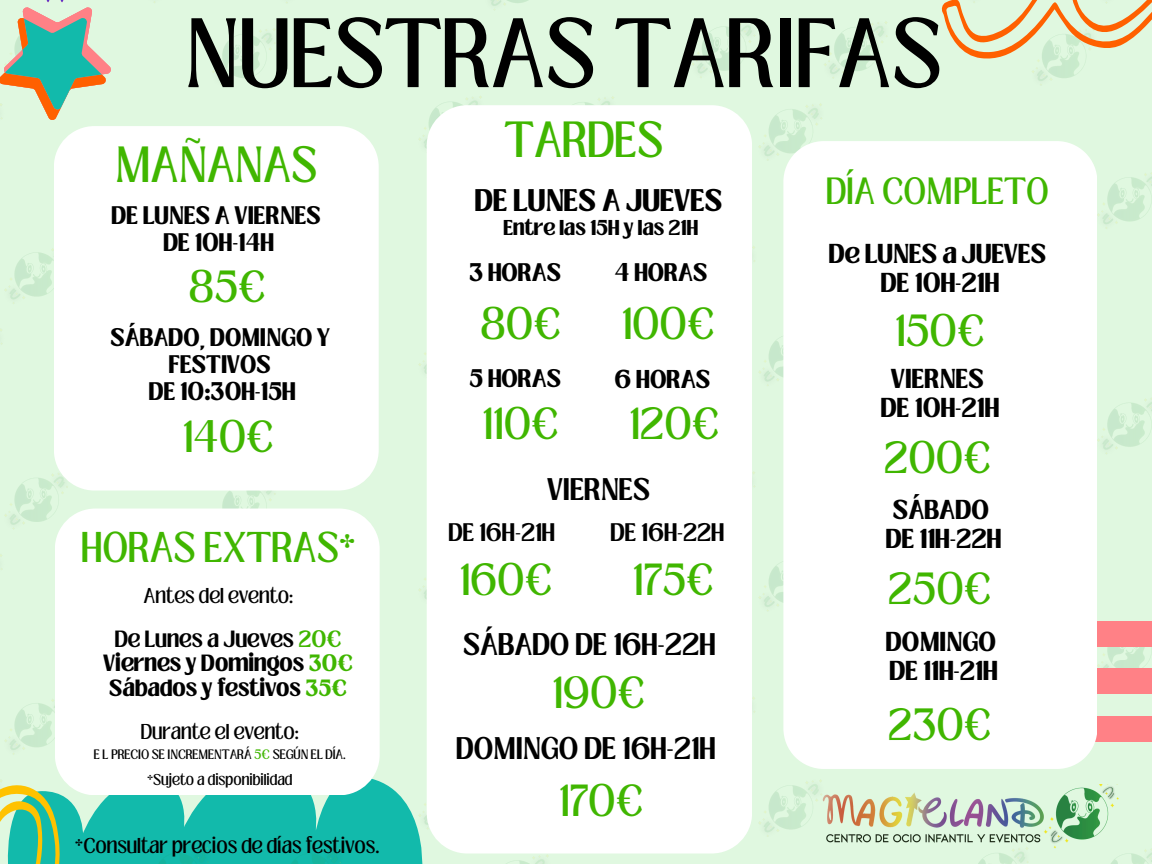
<style>
.page{position:relative;width:1152px;height:864px;background:#fff}
.page>*{position:absolute;margin:0;border:0;box-sizing:border-box;transform-origin:0 0}
.t1{font:75.45px "Loubag";color:#000}
.t2{font:39px "Loubag";color:#40b600}
.t3{font:34.5px "Loubag";color:#40b600}
.t4{font:33px "Loubag";color:#40b600}
.t5{font:29.1px "Loubag";color:#40b600}
.t6{font:700 24px "Loubag";color:#000}
.t7{font:900 24px "Loubag";color:#000}
.t8{font:900 21px/29.2px "Loubag";color:#000;text-align:center}
.t9{font:900 19.8px "Loubag";color:#000}
.t10{font:900 19.5px/27px "Loubag";color:#000;text-align:center}
.t11{font:700 19.5px "Loubag";color:#000}
.t12{font:900 18px/24.8px "Loubag";color:#000;text-align:center}
.t13{font:16.5px "Loubag";color:#000}
.t14{font:900 16.5px "Loubag";color:#000}
.t15{font:12px "Loubag";color:#000}
.t16{font:10.5px "Loubag";color:#000}
.s1{font-weight:700}
.s2{font-weight:700;color:#40b600}
.s3{color:#40b600}
</style>
<div class="page">
<img style="left:0;top:0;width:1152px;height:864px">
<div style="left:898px;top:621px;width:254px;height:25px;background:#ff8186"></div>
<div style="left:898px;top:668px;width:254px;height:26px;background:#ff8186"></div>
<div style="left:898px;top:716px;width:254px;height:25px;background:#ff8186"></div>
<div style="left:54px;top:126px;width:325px;height:364px;background:#fff;border-radius:40px"></div>
<div style="left:427px;top:105px;width:325px;height:749px;background:#fff;border-radius:41px"></div>
<svg style="left:783px;top:141px;width:314px;height:628px"></svg>
<svg style="left:0;top:0;width:112px;height:121px;background:#a6cab1"></svg>
<svg style="left:941px;top:0;width:211px;height:60px;background:#e5d6af"></svg>
<svg style="left:0;top:778px;width:116px;height:86px;background:#63caa1"></svg>
<div style="left:55px;top:509px;width:325px;height:286px;background:#fff;border-radius:40px"></div>
<img style="left:808px;top:785px;width:321px;height:71px">
<h1 class="t1" style="left:184px;top:-7px;width:759px">NUESTRAS TARIFAS</h1>
<h2 class="t2" style="left:115px;top:134px;width:204px">MAÑANAS</h2>
<p class="t10" style="left:112px;top:202px;width:211px">DE LUNES A VIERNES<br>DE 10H-14H</p>
<h3 class="t3" style="left:188px;top:259px;width:79px">85€</h3>
<p class="t10" style="left:111px;top:324px;width:220px">SÁBADO, DOMINGO Y<br>FESTIVOS<br>DE 10:30H-15H</p>
<h3 class="t3" style="left:182px;top:409px;width:93px">140€</h3>
<h3 class="t4" style="left:81px;top:521px;width:276px">HORAS EXTRAS*</h3>
<p class="t13" style="left:144px;top:583px;width:151px">Antes del evento:</p>
<p class="t12" style="left:103px;top:627px;width:251px"><span class="s1">De Lunes a Jueves</span> <span class="s2">20€<br></span>Viernes y Domingos <span class="s3">30€<br></span>Sábados y festivos <span class="s3">35€</span></p>
<p class="t13" style="left:141px;top:718px;width:160px">Durante el evento:</p>
<p class="t16" style="left:94px;top:746px;width:253px">E L PRECIO SE INCREMENTARÁ <span class="s3">5€</span> SEGÚN EL DÍA.</p>
<p class="t15" style="left:147px;top:770px;width:147px">*Sujeto a disponibilidad</p>
<p class="t13" style="left:75px;top:832px;width:306px">*Consultar precios de días festivos.</p>
<h2 class="t2" style="left:505px;top:108px;width:160px">TARDES</h2>
<p class="t7" style="left:475px;top:181px;width:249px">DE LUNES A JUEVES</p>
<p class="t14" style="left:503px;top:215px;width:196px">Entre las 15H y las 21H</p>
<p class="t10" style="left:469px;top:259px;width:94px">3 HORAS</p>
<h3 class="t3" style="left:480px;top:296px;width:82px">80€</h3>
<p class="t10" style="left:615px;top:259px;width:94px">4 HORAS</p>
<h3 class="t3" style="left:621px;top:296px;width:95px">100€</h3>
<p class="t10" style="left:469px;top:366px;width:94px">5 HORAS</p>
<p class="t9" style="left:615px;top:363px;width:97px">6 HORAS</p>
<h3 class="t3" style="left:482px;top:396px;width:78px">110€</h3>
<h3 class="t3" style="left:629px;top:396px;width:92px">120€</h3>
<p class="t6" style="left:547px;top:470px;width:104px">VIERNES</p>
<p class="t11" style="left:448px;top:517px;width:108px">DE 16H-21H</p>
<p class="t11" style="left:610px;top:517px;width:115px">DE 16H-22H</p>
<h3 class="t3" style="left:459px;top:552px;width:94px">160€</h3>
<h3 class="t3" style="left:633px;top:552px;width:83px">175€</h3>
<p class="t6" style="left:463px;top:625px;width:254px">SÁBADO DE 16H-22H</p>
<h3 class="t3" style="left:552px;top:665px;width:94px">190€</h3>
<p class="t6" style="left:456px;top:729px;width:261px">DOMINGO DE 16H-21H</p>
<h3 class="t3" style="left:559px;top:773px;width:86px">170€</h3>
<h3 class="t5" style="left:826px;top:168px;width:224px">DÍA COMPLETO</h3>
<p class="t8" style="left:829px;top:240px;width:219px">De LUNES a JUEVES<br>DE 10H-21H</p>
<h3 class="t3" style="left:895px;top:303px;width:92px">150€</h3>
<p class="t8" style="left:881px;top:364px;width:120px">VIERNES<br>DE 10H-21H</p>
<h3 class="t3" style="left:884px;top:430px;width:109px">200€</h3>
<p class="t8" style="left:886px;top:496px;width:117px">SÁBADO<br>DE 11H-22H</p>
<h3 class="t3" style="left:888px;top:561px;width:105px">250€</h3>
<p class="t8" style="left:886px;top:627px;width:113px;text-align:left">DOMINGO<br>DE 11H-21H</p>
<h3 class="t3" style="left:888px;top:697px;width:105px">230€</h3>
</div>
